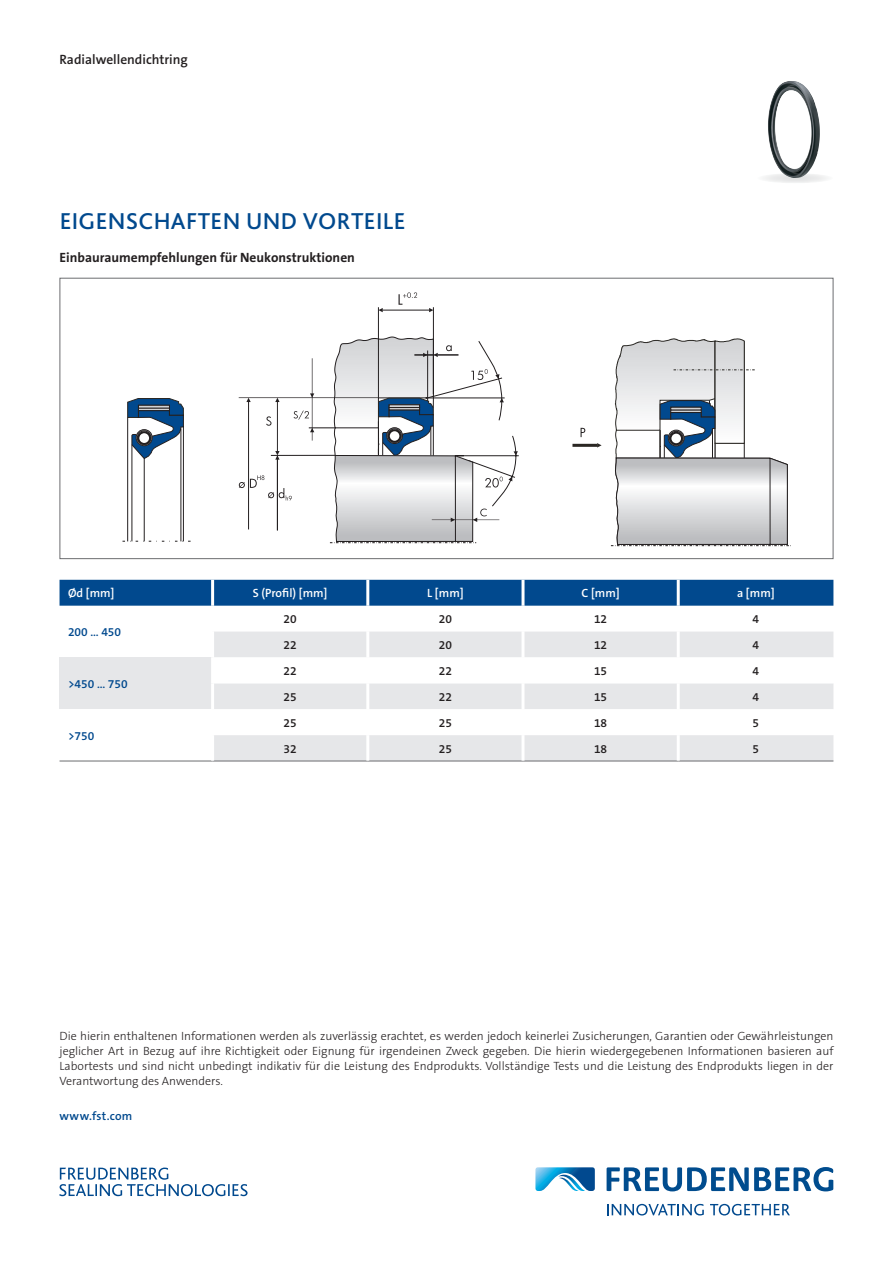
<style>
.page{position:relative;width:893px;height:1263px;background:#fff}
.page>*{position:absolute;margin:0;border:0;box-sizing:border-box;transform-origin:0 0}
.Subhead_Caps_blue{font:500 24px "Bliss Pro";letter-spacing:.015em;color:#01498e}
.Copy_Subhead_DE{font:700 13.5px "The Sans B W7";color:#231f20}
.Chapter{font:600 13.5px "The Sans B W6";color:#231f20}
.t1{font:300 12px/15px "The Sans B W3";color:#231f20;text-align:justify}
.Table_Center_semibol{font:600 12px "The Sans B W6";color:#231f20}
.Table_head_center_wh{font:600 12px "The Sans B W6";color:#fff}
.Table_content_blue_s{font:600 12px "The Sans B W6";color:#01498e}
.Website_EN{font:600 12px "The Sans B W6";letter-spacing:.025em;color:#01498e}
.Table_head_white_sem{font:600 12px "The Sans B W6";color:#fff}
</style>
<div class="page">
<svg style="left:607px;top:1167px;width:226px;height:24px"></svg>
<svg style="left:535px;top:1167px;width:60px;height:24px"></svg>
<svg style="left:607px;top:1204px;width:97px;height:11px"></svg>
<svg style="left:710px;top:1204px;width:80px;height:11px"></svg>
<svg style="left:59px;top:1167px;width:189px;height:29px"></svg>
<svg style="left:398px;top:292px;width:19px;height:13px"></svg>
<hr style="left:433px;top:307px;width:1px;height:87px;background:#231f20">
<hr style="left:382px;top:310px;width:47px;height:1px;background:#231f20">
<svg style="left:429px;top:308px;width:4px;height:4px"></svg>
<svg style="left:379px;top:308px;width:4px;height:4px"></svg>
<hr style="left:378px;top:307px;width:1px;height:91px;background:#231f20">
<hr style="left:572px;top:444px;width:25px;height:2px;background:#2a2723">
<svg style="left:597px;top:443px;width:5px;height:5px"></svg>
<svg style="left:581px;top:428px;width:4px;height:9px"></svg>
<svg style="left:127px;top:398px;width:57px;height:61px"></svg>
<svg style="left:123px;top:541px;width:68px;height:1px"></svg>
<hr style="left:127px;top:417px;width:1px;height:124px;background:#231f20">
<hr style="left:132px;top:445px;width:1px;height:96px;background:#231f20">
<hr style="left:144px;top:458px;width:1px;height:83px;background:#231f20">
<hr style="left:181px;top:429px;width:1px;height:112px;background:#231f20">
<hr style="left:183px;top:427px;width:1px;height:114px;background:#231f20">
<svg style="left:611px;top:338px;width:180px;height:208px"></svg>
<svg style="left:239px;top:336px;width:280px;height:207px"></svg>
<svg style="left:757px;top:173px;width:76px;height:10px"></svg>
<img style="left:768px;top:81px;width:52px;height:97px">
<div style="left:60px;top:580px;width:773px;height:26px;background:#01498e"></div>
<div style="left:214px;top:631px;width:619px;height:26px;background:#e6e7e9"></div>
<svg style="left:60px;top:657px;width:773px;height:104px"></svg>
<hr style="left:60px;top:761px;width:153px;height:1px;background:#6c6d70">
<hr style="left:213px;top:761px;width:155px;height:1px;background:#6c6d70">
<hr style="left:368px;top:761px;width:155px;height:1px;background:#6c6d70">
<hr style="left:523px;top:761px;width:155px;height:1px;background:#6c6d70">
<hr style="left:678px;top:761px;width:155px;height:1px;background:#6c6d70">
<hr style="left:211px;top:580px;width:3px;height:26px;background:#fff">
<hr style="left:211px;top:657px;width:3px;height:26px;background:#fff">
<hr style="left:211px;top:683px;width:3px;height:26px;background:#fff">
<hr style="left:211px;top:709px;width:3px;height:26px;background:#fff">
<hr style="left:211px;top:735px;width:3px;height:26px;background:#fff">
<hr style="left:366px;top:580px;width:3px;height:26px;background:#fff">
<hr style="left:366px;top:631px;width:3px;height:26px;background:#fff">
<hr style="left:366px;top:657px;width:3px;height:26px;background:#fff">
<hr style="left:366px;top:683px;width:3px;height:26px;background:#fff">
<hr style="left:366px;top:709px;width:3px;height:26px;background:#fff">
<hr style="left:366px;top:735px;width:3px;height:26px;background:#fff">
<hr style="left:521px;top:580px;width:3px;height:26px;background:#fff">
<hr style="left:521px;top:631px;width:3px;height:26px;background:#fff">
<hr style="left:521px;top:657px;width:3px;height:26px;background:#fff">
<hr style="left:521px;top:683px;width:3px;height:26px;background:#fff">
<hr style="left:521px;top:709px;width:3px;height:26px;background:#fff">
<hr style="left:521px;top:735px;width:3px;height:26px;background:#fff">
<hr style="left:677px;top:580px;width:3px;height:26px;background:#fff">
<hr style="left:677px;top:631px;width:3px;height:26px;background:#fff">
<hr style="left:677px;top:657px;width:3px;height:26px;background:#fff">
<hr style="left:677px;top:683px;width:3px;height:26px;background:#fff">
<hr style="left:677px;top:709px;width:3px;height:26px;background:#fff">
<hr style="left:677px;top:735px;width:3px;height:26px;background:#fff">
<p class="Chapter" style="left:60px;top:51px;width:130px">Radialwellendichtring</p>
<p class="Subhead_Caps_blue" style="left:60px;top:206px;width:347px">EIGENSCHAFTEN UND VORTEILE</p>
<p class="Copy_Subhead_DE" style="left:60px;top:249px;width:297px">Einbauraumempfehlungen für Neukonstruktionen</p>
<p class="Table_head_white_sem" style="left:68px;top:585px;width:48px">Ød [mm]</p>
<p class="Table_head_center_wh" style="left:253px;top:585px;width:76px">S (Profil) [mm]</p>
<p class="Table_head_center_wh" style="left:427px;top:585px;width:38px">L [mm]</p>
<p class="Table_head_center_wh" style="left:582px;top:585px;width:40px">C [mm]</p>
<p class="Table_head_center_wh" style="left:737px;top:585px;width:39px">a [mm]</p>
<p class="Table_content_blue_s" style="left:68px;top:624px;width:55px">200 ... 450</p>
<p class="Table_Center_semibol" style="left:284px;top:611px;width:15px">20</p>
<p class="Table_Center_semibol" style="left:439px;top:611px;width:15px">20</p>
<p class="Table_Center_semibol" style="left:594px;top:611px;width:15px">12</p>
<p class="Table_Center_semibol" style="left:752px;top:611px;width:8px">4</p>
<p class="Table_Center_semibol" style="left:284px;top:637px;width:15px">22</p>
<p class="Table_Center_semibol" style="left:439px;top:637px;width:15px">20</p>
<p class="Table_Center_semibol" style="left:594px;top:637px;width:15px">12</p>
<p class="Table_Center_semibol" style="left:752px;top:637px;width:8px">4</p>
<p class="Table_content_blue_s" style="left:68px;top:676px;width:61px">&gt;450 ... 750</p>
<p class="Table_content_blue_s" style="left:68px;top:728px;width:28px">&gt;750</p>
<p class="Table_Center_semibol" style="left:284px;top:663px;width:15px">22</p>
<p class="Table_Center_semibol" style="left:439px;top:663px;width:15px">22</p>
<p class="Table_Center_semibol" style="left:594px;top:663px;width:15px">15</p>
<p class="Table_Center_semibol" style="left:752px;top:663px;width:8px">4</p>
<p class="Table_Center_semibol" style="left:284px;top:689px;width:15px">25</p>
<p class="Table_Center_semibol" style="left:439px;top:689px;width:15px">22</p>
<p class="Table_Center_semibol" style="left:594px;top:689px;width:15px">15</p>
<p class="Table_Center_semibol" style="left:752px;top:689px;width:8px">4</p>
<p class="Table_Center_semibol" style="left:284px;top:715px;width:15px">25</p>
<p class="Table_Center_semibol" style="left:439px;top:715px;width:15px">25</p>
<p class="Table_Center_semibol" style="left:594px;top:715px;width:15px">18</p>
<p class="Table_Center_semibol" style="left:752px;top:715px;width:8px">5</p>
<p class="Table_Center_semibol" style="left:284px;top:741px;width:15px">32</p>
<p class="Table_Center_semibol" style="left:439px;top:741px;width:15px">25</p>
<p class="Table_Center_semibol" style="left:594px;top:741px;width:15px">18</p>
<p class="Table_Center_semibol" style="left:752px;top:741px;width:8px">5</p>
<p class="t1" style="left:60px;top:1028px;width:775px">Die hierin enthaltenen Informationen werden als zuverlässig erachtet, es werden jedoch keinerlei Zusicherungen, Garantien oder Gewährleistungen jeglicher Art in Bezug auf ihre Richtigkeit oder Eignung für irgendeinen Zweck gegeben. Die hierin wiedergegebenen Informationen basieren auf Labortests und sind nicht unbedingt indikativ für die Leistung des Endprodukts. Vollständige Tests und die Leistung des Endprodukts liegen in der Verantwortung des Anwenders.</p>
<p class="Website_EN" style="left:60px;top:1108px;width:74px">www.fst.com</p>
</div>
